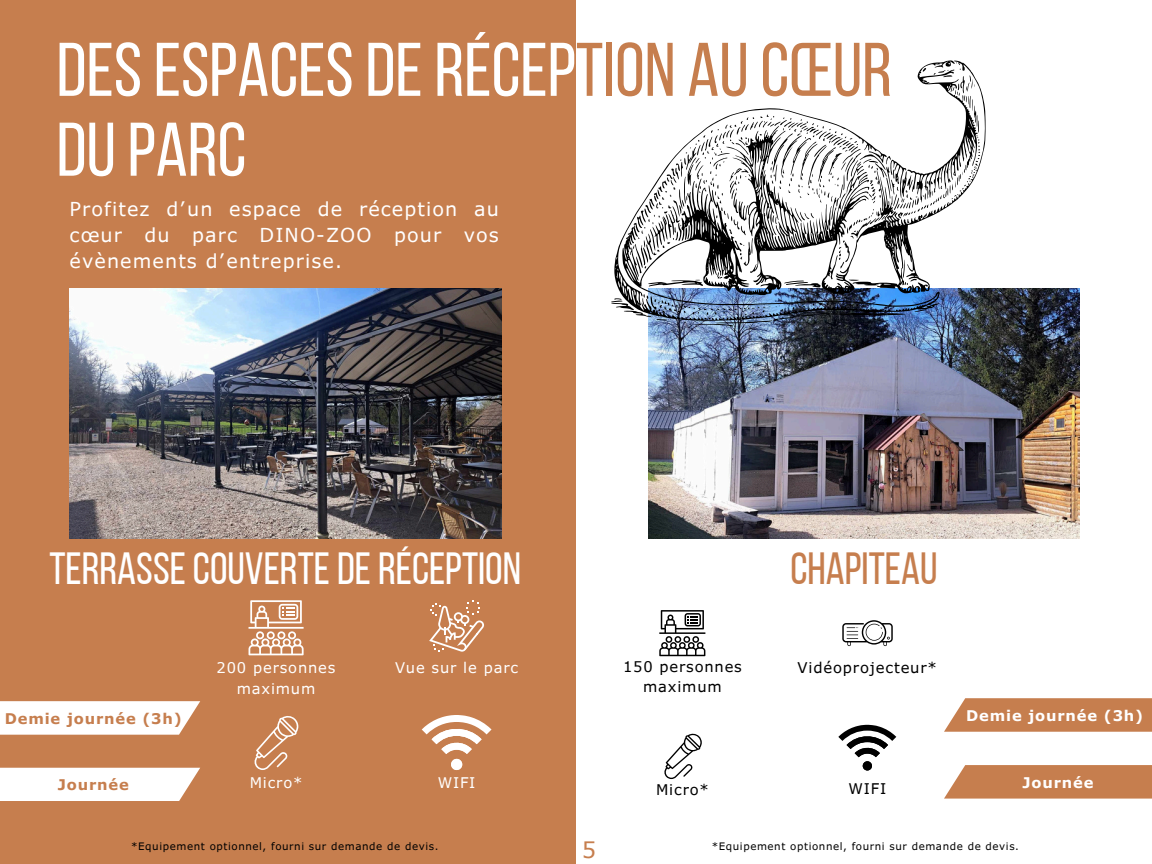
<style>
.page{position:relative;width:1152px;height:864px;background:#fff}
.page>*{position:absolute;margin:0;border:0;box-sizing:border-box;transform-origin:0 0}
.t1{font:75.75px/79.8px "Bebas Neue";color:#fff}
.t2{font:45px "Bebas Neue";color:#fff}
.t3{font:45px "Bebas Neue";color:#c67e4e}
.t4{font:22.65px "Verdana Pro";color:#c67e4e}
.t5{font:19.2px/25.8px "Verdana Pro";letter-spacing:.055em;color:#fff;text-align:justify}
.t6{font:14.7px/20.2px "Verdana Pro";letter-spacing:.055em;color:#000;text-align:center}
.t7{font:14.7px/20.2px "Verdana Pro";letter-spacing:.055em;color:#fff;text-align:center}
.t8{font:700 14.7px "Verdana Pro";letter-spacing:.055em;color:#c67e4e}
.t9{font:700 14.7px "Verdana Pro";letter-spacing:.055em;color:#fff}
.t10{font:10.35px "Verdana Pro";letter-spacing:.06em;color:#000}
.s1{color:#c67e4e}
</style>
<div class="page">
<div style="left:0;top:0;width:576px;height:864px;background:#c67e4e"></div>
<img style="left:70px;top:288px;width:431px;height:250px">
<img style="left:648px;top:288px;width:432px;height:250px">
<svg style="left:254px;top:716px;width:44px;height:54px"></svg>
<svg style="left:249px;top:600px;width:55px;height:55px"></svg>
<svg style="left:422px;top:715px;width:69px;height:55px"></svg>
<div style="left:451px;top:759px;width:11px;height:11px;background:#fff;border-radius:50%"></div>
<svg style="left:659px;top:610px;width:46px;height:46px"></svg>
<svg style="left:664px;top:733px;width:38px;height:46px"></svg>
<svg style="left:838px;top:725px;width:58px;height:46px"></svg>
<div style="left:863px;top:761px;width:9px;height:10px;background:#000;border-radius:50%"></div>
<svg style="left:429px;top:600px;width:55px;height:52px"></svg>
<svg style="left:611px;top:60px;width:375px;height:267px"></svg>
<svg style="left:842px;top:620px;width:51px;height:26px"></svg>
<svg style="left:0;top:701px;width:200px;height:34px;background:#fbf6f3"></svg>
<div style="left:0;top:768px;width:200px;height:33px;background:#fff"></div>
<svg style="left:944px;top:698px;width:208px;height:34px;background:#c98659"></svg>
<svg style="left:944px;top:765px;width:208px;height:34px;background:#c98659"></svg>
<p class="t1" style="left:57px;top:37px;width:837px">DESESPACESDERÉCEP<span class="s1">TION AU CŒUR<br></span>DUPARC</p>
<p class="t5" style="left:70px;top:195px;width:431px">Profitez d’un espace de réception au cœur du parc DINO-ZOO pour vos évènements d’entreprise.</p>
<p class="t2" style="left:49px;top:551px;width:473px">TERRASSECOUVERTE DERÉCEPTION</p>
<p class="t3" style="left:790px;top:551px;width:149px">CHAPITEAU</p>
<h2 class="t8" style="left:5px;top:709px;width:179px">Demie journée (3h)</h2>
<p class="t8" style="left:58px;top:775px;width:72px">Journée</p>
<p class="t7" style="left:217px;top:657px;width:120px">200 personnes maximum</p>
<p class="t7" style="left:395px;top:657px;width:125px">Vue sur le parc</p>
<p class="t7" style="left:250px;top:772px;width:54px">Micro*</p>
<p class="t7" style="left:438px;top:772px;width:39px">WIFI</p>
<h2 class="t6" style="left:623px;top:656px;width:120px">150 personnes maximum</h2>
<p class="t6" style="left:798px;top:657px;width:141px">Vidéoprojecteur*</p>
<p class="t6" style="left:656px;top:779px;width:54px">Micro*</p>
<p class="t6" style="left:848px;top:778px;width:39px">WIFI</p>
<p class="t9" style="left:966px;top:706px;width:179px">Demie journée (3h)</p>
<p class="t9" style="left:1022px;top:773px;width:72px">Journée</p>
<p class="t4" style="left:582px;top:836px;width:16px">5</p>
<h1 class="t10" style="left:131px;top:840px;width:309px">*Equipement optionnel, fourni sur demande de devis.</h1>
<h1 class="t10" style="left:712px;top:840px;width:309px">*Equipement optionnel, fourni sur demande de devis.</h1>
</div>
